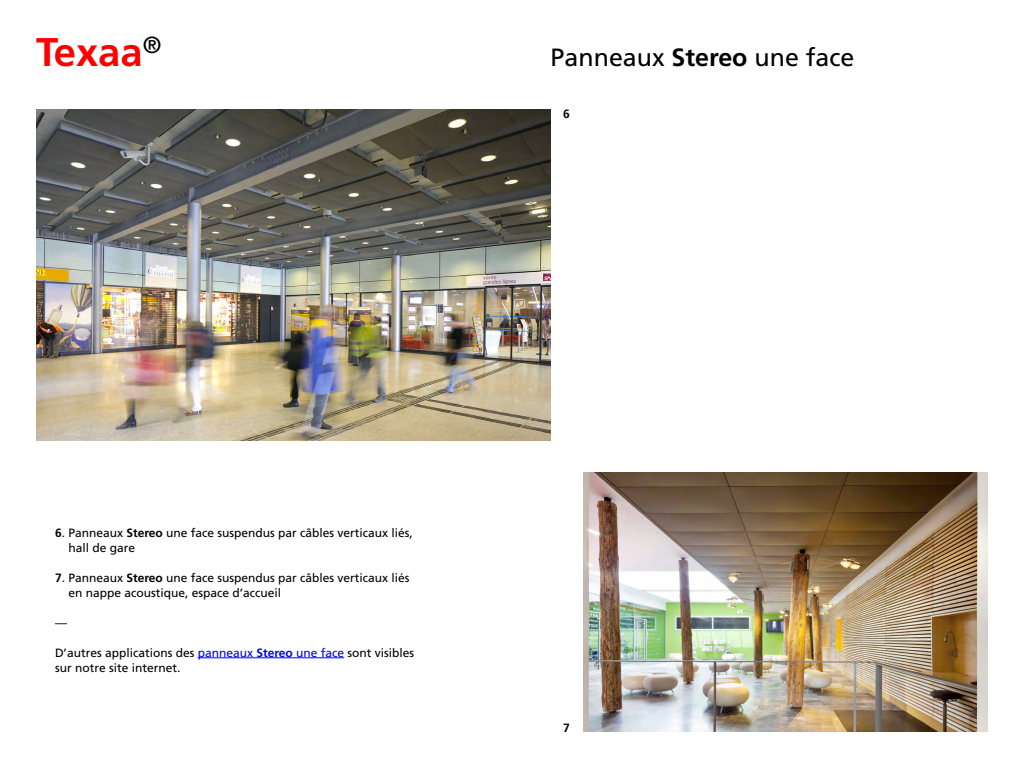
<style>
.page{position:relative;width:1024px;height:768px;background:#fff}
.page>*{position:absolute;margin:0;border:0;box-sizing:border-box;transform-origin:0 0}
.t1{font:700 40px "Frutiger LT Std";color:#f00}
.t2{font:25px "Frutiger LT Std";color:#000}
.t3{font:12px/15px "Frutiger LT Std";color:#000}
.t4{font:700 12px "Frutiger LT Std";color:#000}
.s1{font-weight:700}
.s2{color:#00f}
.s3{font-weight:700;color:#00f}
</style>
<div class="page">
<img style="left:36px;top:109px;width:515px;height:332px">
<img style="left:584px;top:473px;width:404px;height:259px">
<hr style="left:198px;top:657px;width:146px;height:1px;background:#00f">
<h1 class="t1" style="left:36px;top:29px;width:127px">Texaa<sup>®</sup></h1>
<h2 class="t2" style="left:551px;top:42px;width:305px">Panneaux <span class="s1">Stereo</span> une face</h2>
<p class="t4" style="left:563px;top:107px;width:8px">6</p>
<p class="t3" style="left:68px;top:525px;width:346px;text-indent:-13px"><span class="s1">6</span>. Panneaux <span class="s1">Stereo</span> une face suspendus par câbles verticaux liés, hall de gare</p>
<p class="t3" style="left:68px;top:570px;width:343px;text-indent:-13px"><span class="s1">7</span>. Panneaux <span class="s1">Stereo</span> une face suspendus par câbles verticaux liés en nappe acoustique, espace d’accueil</p>
<p class="t3" style="left:55px;top:615px;width:13px">—</p>
<p class="t3" style="left:55px;top:645px;width:361px">D’autres applications des <span class="s2">panneaux</span> <span class="s3">Stereo</span> <span class="s2">une face</span> sont visibles sur notre site internet.</p>
<p class="t4" style="left:563px;top:721px;width:8px">7</p>
</div>
